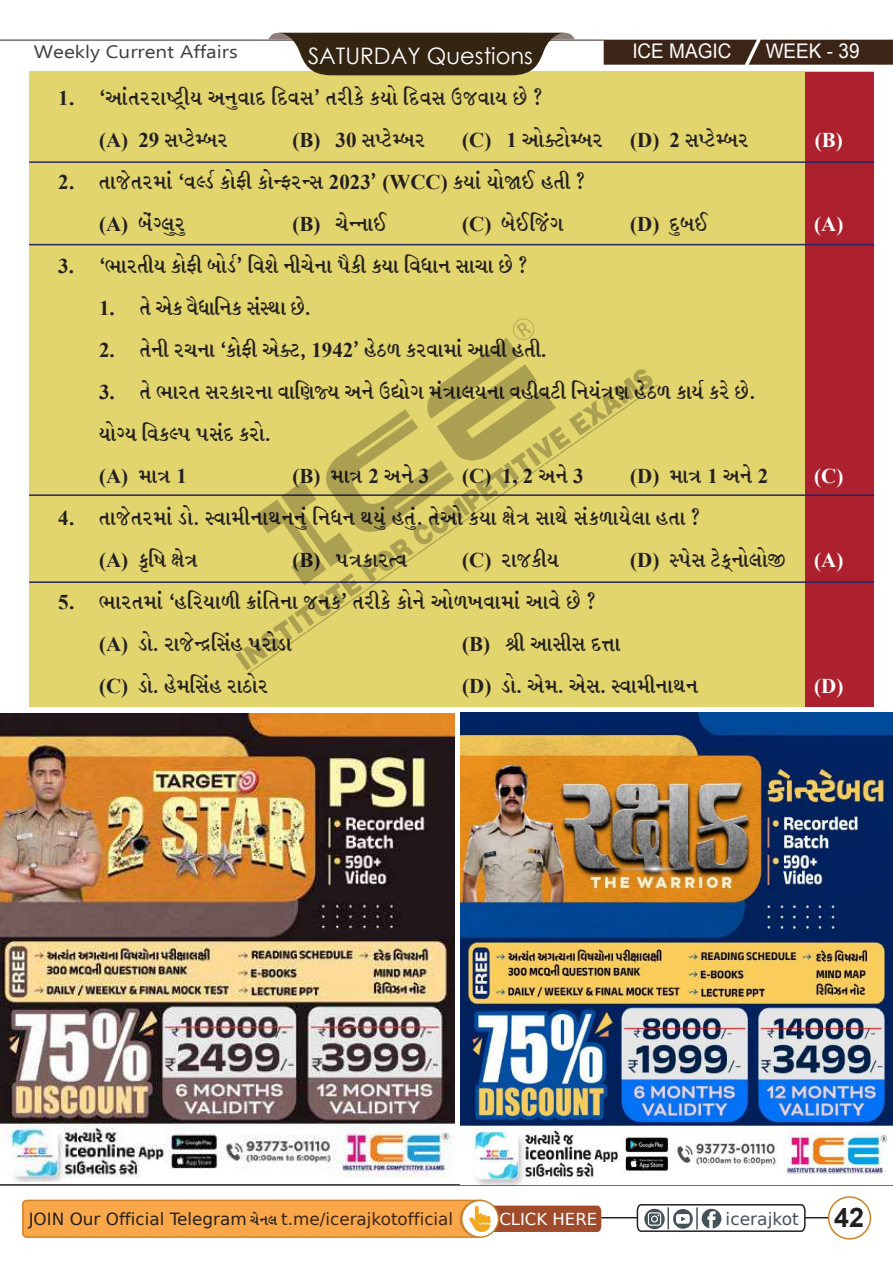
<style>
.page{position:relative;width:893px;height:1263px;background:#fff}
.page>*{position:absolute;margin:0;border:0;box-sizing:border-box;transform-origin:0 0}
.t1{font:700 27px "Arial";color:#232020}
.t2{font:24px/42px "TERAFONT TRILOCHAN";color:#232020}
.t3{font:22.8px "Century Gothic";color:#fff}
.t4{font:700 21px "Times New Roman";color:#fff}
.t5{font:700 21px "Times New Roman";color:#231f20}
.t6{font:700 21px "Times New Roman";color:#232020}
.t7{font:20.1px "Arial Narrow";color:#fff;scale:1.15 1}
.t8{font:18px "Ebrima";color:#434143;scale:1.15 1}
.t9{font:17.1px "Rupee Foradian";color:#445358}
.t10{font:16.8px "Rupee Foradian";color:#232020}
.t11{font:16.5px "Rupee Foradian";color:#fff}
.s1{font-family:"Times New Roman";font-weight:700;font-size:21px;color:#231f20}
.s2{font-family:"TERAFONT TRILOCHAN";font-weight:400;font-size:24px}
.s3{color:#231f20}
.s4{font-family:"Times New Roman";font-weight:700;font-size:21px}
.s5{color:#232020}
.s6{font-family:"TERAFONT TRILOCHAN";font-weight:400;font-size:24px;color:#232020}
.s7{font-family:"Times New Roman";font-weight:700;font-size:21px;color:#fff}
.s8{font-family:"TERAFONT TRILOCHAN"}
.s9{color:#3c2518}
</style>
<div class="page">
<div style="left:29px;top:72px;width:845px;height:635px;background:#e3d56d"></div>
<div style="left:806px;top:72px;width:68px;height:635px;background:#ad212f"></div>
<hr style="left:601px;top:1217px;width:230px;height:1px;background:#232020">
<svg style="left:22px;top:1199px;width:579px;height:39px;background:#eca256"></svg>
<div style="left:828px;top:1196px;width:43px;height:43px;border:2px solid #cd8129;border-radius:50%"></div>
<svg style="left:636px;top:1204px;width:170px;height:28px"></svg>
<hr style="left:667px;top:1207px;width:2px;height:22px;background:#445358">
<hr style="left:696px;top:1207px;width:2px;height:22px;background:#445358">
<hr style="left:0;top:1184px;width:893px;height:2px;background:#232020">
<hr style="left:29px;top:161px;width:845px;height:2px;background:#282561">
<hr style="left:29px;top:244px;width:845px;height:1px;background:#282561">
<hr style="left:29px;top:494px;width:845px;height:2px;background:#282561">
<hr style="left:29px;top:581px;width:845px;height:2px;background:#282561">
<div style="left:604px;top:40px;width:289px;height:25px;background:#3c2517"></div>
<hr style="left:0;top:40px;width:604px;height:1px;background:#3c2517">
<svg style="left:268px;top:33px;width:307px;height:42px"></svg>
<img style="left:0;top:713px;width:454px;height:469px">
<svg style="left:235px;top:370px;width:423px;height:305px"></svg>
<img style="left:461px;top:713px;width:432px;height:472px">
<svg style="left:255px;top:318px;width:389px;height:267px"></svg>
<p class="t7" style="left:632px;top:37px;width:88px">ICE MAGIC</p>
<p class="t8" style="left:34px;top:39px;width:179px">Weekly Current Affairs</p>
<p class="t3" style="left:308px;top:40px;width:226px">SATURDAY Questions</p>
<p class="t7" style="left:766px;top:37px;width:83px">WEEK - 39</p>
<p class="t2" style="left:99px;top:77px;width:446px;text-indent:-41px"><span class="s1">1.</span> —VF\TZZFQ8=LI VG]JFN LNJ;˜ TZLS[ SIM LNJ; PHJFI K[ M <span class="s1">(A) 29</span> ;%8[DAZ</p>
<p class="t2" style="left:292px;top:119px;width:135px"><span class="s1">(B) 30</span> ;%8[DAZ</p>
<p class="t2" style="left:462px;top:119px;width:288px"><span class="s1">(C) 1</span> VMÉ8MDAZ <span class="s1">(D) 2</span> ;%8[DAZ</p>
<p class="t4" style="left:815px;top:125px;width:29px">(B)</p>
<p class="t2" style="left:99px;top:161px;width:488px;text-indent:-41px"><span class="s1">2.</span> TFH[TZDF\ —J&lt;0" SMOL SMGOZG; <span class="s1">2023</span>˜ <span class="s1">(WCC)</span> SIF\ IMÔ. CTL M <span class="s1">(A)</span> A[\U,]Z]</p>
<p class="t2" style="left:292px;top:203px;width:97px"><span class="s1">(B)</span> R[GGF.</p>
<p class="t2" style="left:462px;top:203px;width:103px"><span class="s1">(C)</span> A[.LH\U</p>
<p class="t2" style="left:630px;top:203px;width:80px"><span class="s1">(D)</span> N]A.</p>
<p class="t4" style="left:814px;top:209px;width:31px">(A)</p>
<p class="t2" style="left:58px;top:245px;width:472px"><span class="s1">3.</span> —EFZTLI SMOL AM0"˜ LJX[ GLR[GF 5{SL SIF LJWFG ;FRF K[ M</p>
<p class="t2" style="left:99px;top:287px;width:214px"><span class="s1">1.</span> T[ V[S J{WFLGS ;\:YF K[P</p>
<p class="t2" style="left:99px;top:329px;width:450px"><span class="s1">2.</span> T[GL ZRGF —SMOL V[É84 <span class="s1">1942</span>˜ C[9/ SZJFDF\ VFJL CTLP</p>
<p class="t2" style="left:99px;top:371px;width:658px"><span class="s1">3.</span> T[ EFZT ;ZSFZGF JFL6ßI VG[ PNMU D\+F,IGF JCLJ8L LGI\+6 C[9/ SFI" SZ[ K[P<br>IMUI LJS&lt;5 5;\N SZMP</p>
<p class="t6" style="left:99px;top:461px;width:89px">(A) <span class="s2">DF+</span> <span class="s3">1</span></p>
<p class="t2" style="left:292px;top:455px;width:138px"><span class="s4">(B)</span> DF+ <span class="s1">2</span> VG[ <span class="s1">3</span></p>
<p class="t5" style="left:462px;top:461px;width:123px"><span class="s5">(C)</span> 1, 2 <span class="s6">VG[</span> 3</p>
<p class="t2" style="left:630px;top:455px;width:139px"><span class="s4">(D)</span> DF+ <span class="s1">1</span> VG[ <span class="s1">2</span></p>
<p class="t4" style="left:814px;top:461px;width:31px">(C)</p>
<p class="t2" style="left:99px;top:497px;width:603px;text-indent:-41px"><span class="s1">4.</span> TFH[TZDF\ 0MP :JFDLGFYGG]\ LGWG YI]\ CT]\P T[VM SIF 1F[+ ;FY[ ;\S/FI[,F CTF M <span class="s1">(A)</span> S'LQF 1F[+</p>
<p class="t2" style="left:292px;top:539px;width:117px"><span class="s1">(B)</span> 5+SFZTJ</p>
<p class="t2" style="left:462px;top:539px;width:98px"><span class="s1">(C)</span> ZFHSLI</p>
<p class="t2" style="left:630px;top:539px;width:215px"><span class="s1">(D)</span> :5[; 8[SŸGM,MÒ <span class="s7">(A)</span></p>
<p class="t2" style="left:99px;top:581px;width:499px;text-indent:-41px"><span class="s1">5.</span> EFZTDF\ —CLZIF/L ÊF\LTGF HGS˜ TZLS[ SMG[ VM/BJFDF\ VFJ[ K[ M <span class="s1">(A)</span> 0MP ZFH[GÃL;\C 5ZM0F</p>
<p class="t2" style="left:462px;top:623px;width:160px"><span class="s1">(B)</span> ZL VF;L; N¿F</p>
<p class="t2" style="left:99px;top:665px;width:171px"><span class="s1">(C)</span> 0MP C[DL;\C ZF9MZ</p>
<p class="t2" style="left:462px;top:665px;width:238px"><span class="s1">(D)</span> 0MP V[DP V[;P :JFDLGFYG</p>
<p class="t4" style="left:814px;top:671px;width:31px">(D)</p>
<p class="t10" style="left:29px;top:1210px;width:426px">JOIN Our Official Telegram <span class="s8">R[G,</span> <span class="s9">t.me/icerajkotofficial</span></p>
<p class="t11" style="left:499px;top:1210px;width:99px">CLICK HERE</p>
<p class="t9" style="left:726px;top:1209px;width:75px">icerajkot</p>
<p class="t1" style="left:834px;top:1200px;width:31px">42</p>
</div>
